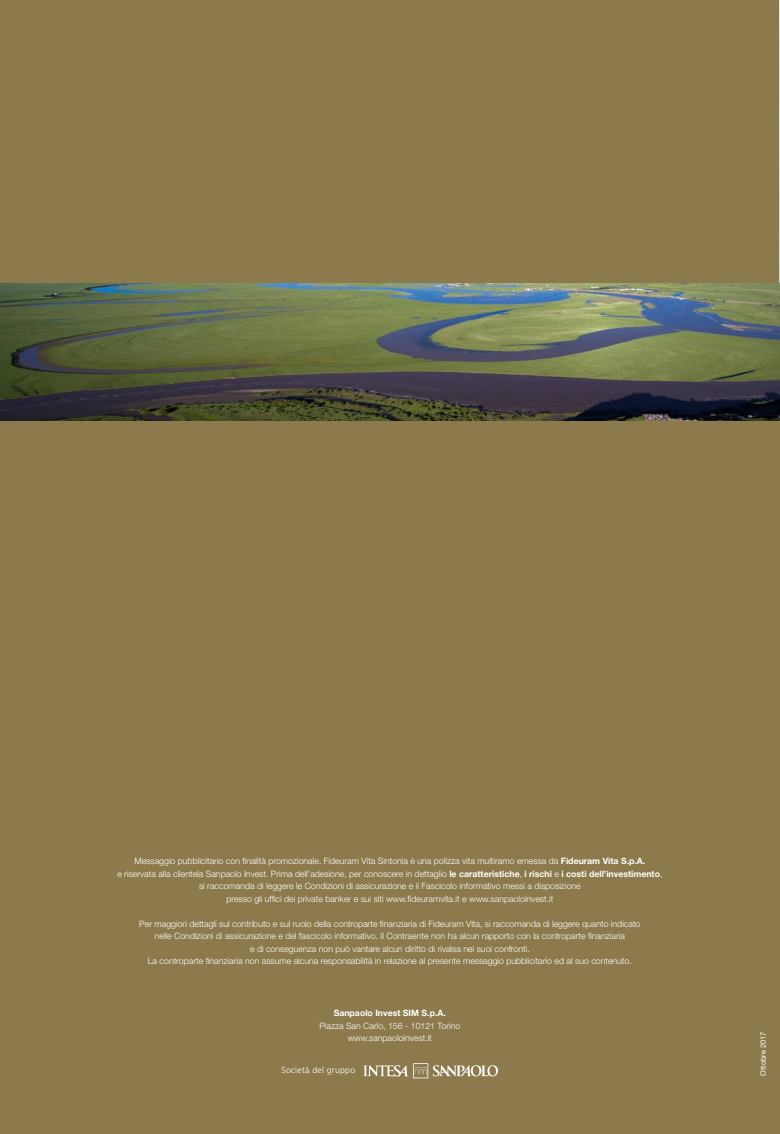
<style>
.page{position:relative;width:780px;height:1134px;background:#8c7a4c}
.page>*{position:absolute;margin:0;border:0;box-sizing:border-box;transform-origin:0 0}
.t1{font:300 8.75px/12.5px "Helvetica Neue LT Std";color:#fff;text-align:center}
.t2{font:700 8.75px "Helvetica Neue LT Std";color:#fff}
.t3{font:300 8.75px "Frutiger LT Std";letter-spacing:.025em;color:#fff}
.t4{font:7.5px "Helvetica Neue LT Std";color:#fff}
.s1{font-weight:700}
</style>
<div class="page">
<img style="left:779px;top:0;width:1px;height:285px">
<img style="left:779px;top:283px;width:1px;height:137px">
<img style="left:0;top:283px;width:779px;height:137px">
<svg style="left:363px;top:1063px;width:135px;height:15px"></svg>
<p class="t1" style="left:117px;top:855px;width:546px">Messaggio pubblicitario con finalità promozionale. Fideuram Vita Sintonia è una polizza vita multiramo emessa da <span class="s1">Fideuram Vita S.p.A.<br></span>e riservata alla clientela Sanpaolo Invest. Prima dell’adesione, per conoscere in dettaglio <span class="s1">le caratteristiche</span>, <span class="s1">i rischi</span> e <span class="s1">i costi dell’investimento</span>, si raccomanda di leggere le Condizioni di assicurazione e il Fascicolo informativo messi a disposizione<br>presso gli uffici dei private banker e sui siti www.fideuramvita.it e www.sanpaoloinvest.it</p>
<p class="t1" style="left:139px;top:917px;width:502px">Per maggiori dettagli sul contributo e sul ruolo della controparte finanziaria di Fideuram Vita, si raccomanda di leggere quanto indicato nelle Condizioni di assicurazione e del fascicolo informativo. Il Contraente non ha alcun rapporto con la controparte finanziaria<br>e di conseguenza non può vantare alcun diritto di rivalsa nei suoi confronti.<br>La controparte finanziaria non assume alcuna responsabilità in relazione al presente messaggio pubblicitario ed al suo contenuto.</p>
<p class="t2" style="left:334px;top:1008px;width:114px">Sanpaolo Invest SIM S.p.A.</p>
<p class="t1" style="left:319px;top:1019px;width:142px">Piazza San Carlo, 156 - 10121 Torino www.sanpaoloinvest.it</p>
<p class="t3" style="left:281px;top:1065px;width:75px">Società del gruppo</p>
<p class="t4" style="left:758px;top:1076px;width:46px;rotate:-90deg">Ottobre 2017</p>
</div>
